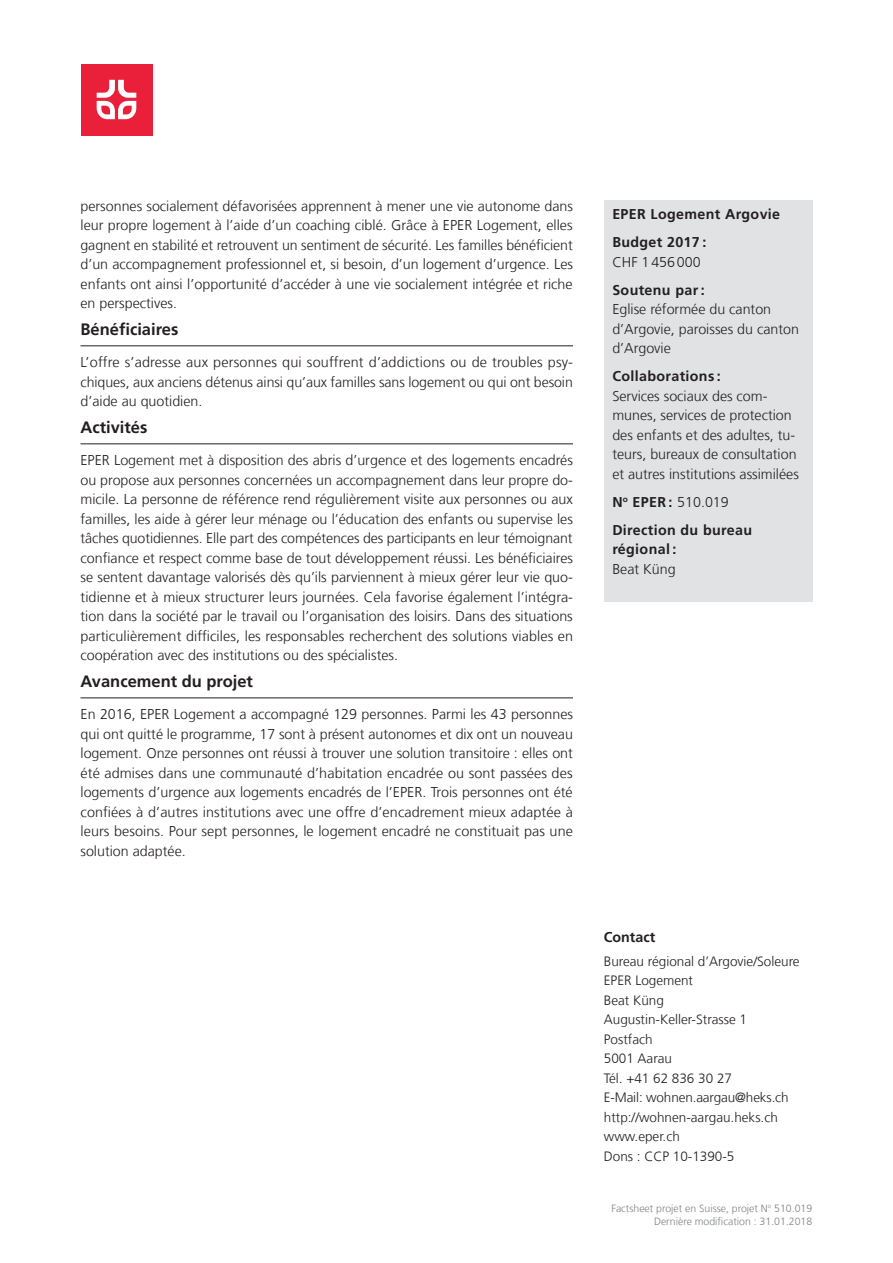
<style>
.page{position:relative;width:893px;height:1263px;background:#fff}
.page>*{position:absolute;margin:0;border:0;box-sizing:border-box;transform-origin:0 0}
.t1{font:700 16.5px "Frutiger LT Com";color:#231f20}
.t2{font:300 14.25px/19.5px "Frutiger LT Com";color:#231f20;text-align:justify}
.t3{font:700 14.25px/28px "Frutiger LT Com";letter-spacing:.025em;color:#231f20}
.t4{font:700 14.25px "Frutiger LT Com";color:#231f20}
.t5{font:300 13.5px/19.5px "Frutiger LT Com";color:#231f20}
.t6{font:300 10.5px/12.6px "Frutiger LT Com";color:#808285;text-align:right}
.s1{font-weight:300}
</style>
<div class="page">
<hr style="left:81px;top:345px;width:492px;height:1px;background:#231f20">
<hr style="left:81px;top:443px;width:492px;height:1px;background:#231f20">
<hr style="left:81px;top:697px;width:492px;height:1px;background:#231f20">
<div style="left:604px;top:200px;width:208px;height:402px;background:#e1e2e4"></div>
<div style="left:81px;top:64px;width:71px;height:71px;background:#ea203a"></div>
<svg style="left:97px;top:80px;width:39px;height:39px"></svg>
<p class="t2" style="left:81px;top:196px;width:494px">personnes socialement défavorisées apprennent à mener une vie autonome dans leur propre logement à l’aide d’un coaching ciblé. Grâce à EPER Logement, elles gagnent en stabilité et retrouvent un sentiment de sécurité. Les familles bénéficient d’un accompagnement professionnel et, si besoin, d’un logement d’urgence. Les enfants ont ainsi l’opportunité d’accéder à une vie socialement intégrée et riche en perspectives.</p>
<p class="t1" style="left:81px;top:319px;width:99px">Bénéficiaires</p>
<p class="t2" style="left:81px;top:352px;width:494px">L’offre s’adresse aux personnes qui souffrent d’addictions ou de troubles psy&shy;chiques, aux anciens détenus ainsi qu’aux familles sans logement ou qui ont besoin d’aide au quotidien.</p>
<p class="t1" style="left:81px;top:417px;width:68px">Activités</p>
<p class="t2" style="left:81px;top:450px;width:494px">EPER Logement met à disposition des abris d’urgence et des logements encadrés ou propose aux personnes concernées un accompagnement dans leur propre do&shy;micile. La personne de référence rend régulièrement visite aux personnes ou aux familles, les aide à gérer leur ménage ou l’éducation des enfants ou supervise les tâches quotidiennes. Elle part des compétences des participants en leur témoignant confiance et respect comme base de tout développement réussi. Les bénéficiaires se sentent davantage valorisés dès qu’ils parviennent à mieux gérer leur vie quo&shy;tidienne et à mieux structurer leurs journées. Cela favorise également l’intégra&shy;tion dans la société par le travail ou l’organisation des loisirs. Dans des situations particulièrement difficiles, les responsables recherchent des solutions viables en coopération avec des institutions ou des spécialistes.</p>
<p class="t1" style="left:81px;top:671px;width:174px">Avancement du projet</p>
<p class="t2" style="left:81px;top:704px;width:494px">En 2016, EPER Logement a accompagné 129 personnes. Parmi les 43 personnes qui ont quitté le programme, 17 sont à présent autonomes et dix ont un nouveau logement. Onze personnes ont réussi à trouver une solution transitoire : elles ont été admises dans une communauté d’habitation encadrée ou sont passées des logements d’urgence aux logements encadrés de l’EPER. Trois personnes ont été confiées à d’autres institutions avec une offre d’encadrement mieux adaptée à leurs besoins. Pour sept personnes, le logement encadré ne constituait pas une solution adaptée.</p>
<p class="t3" style="left:612px;top:200px;width:169px">EPER Logement Argovie<br>Budget 2017 :</p>
<p class="t2" style="left:612px;top:252px;width:90px">CHF 1456000</p>
<p class="t3" style="left:612px;top:276px;width:94px">Soutenu par:</p>
<p class="t2" style="left:612px;top:299px;width:188px;text-align:left">Eglise réformée du canton d’Argovie, paroisses du canton d’Argovie</p>
<p class="t3" style="left:612px;top:362px;width:110px">Collaborations :</p>
<p class="t2" style="left:612px;top:386px;width:188px;text-align:left">Services sociaux des com&shy;munes, services de protection des enfants et des adultes, tu&shy;teurs, bureaux de consultation et autres institutions assimilées</p>
<p class="t3" style="left:612px;top:488px;width:141px">N<sup>o</sup> EPER : <span class="s1">510.019<br></span>Direction du bureau</p>
<p class="t3" style="left:612px;top:535px;width:66px">régional :</p>
<p class="t2" style="left:612px;top:559px;width:65px">Beat Küng</p>
<p class="t4" style="left:604px;top:929px;width:53px">Contact</p>
<p class="t5" style="left:604px;top:951px;width:197px">Bureau régional d’Argovie/Soleure<br>EPER Logement<br>Beat Küng<br>Augustin-Keller-Strasse 1<br>Postfach<br>5001 Aarau<br>Tél. +41 62 836 30 27<br>E-Mail: wohnen.aargau@heks.ch http://wohnen-aargau.heks.ch www.eper.ch<br>Dons : CCP 10-1390-5</p>
<p class="t6" style="left:611px;top:1202px;width:202px">Factsheet projet en Suisse, projet N<sup>o</sup> 510.019<br>Dernière modification : 31.01.2018</p>
</div>
